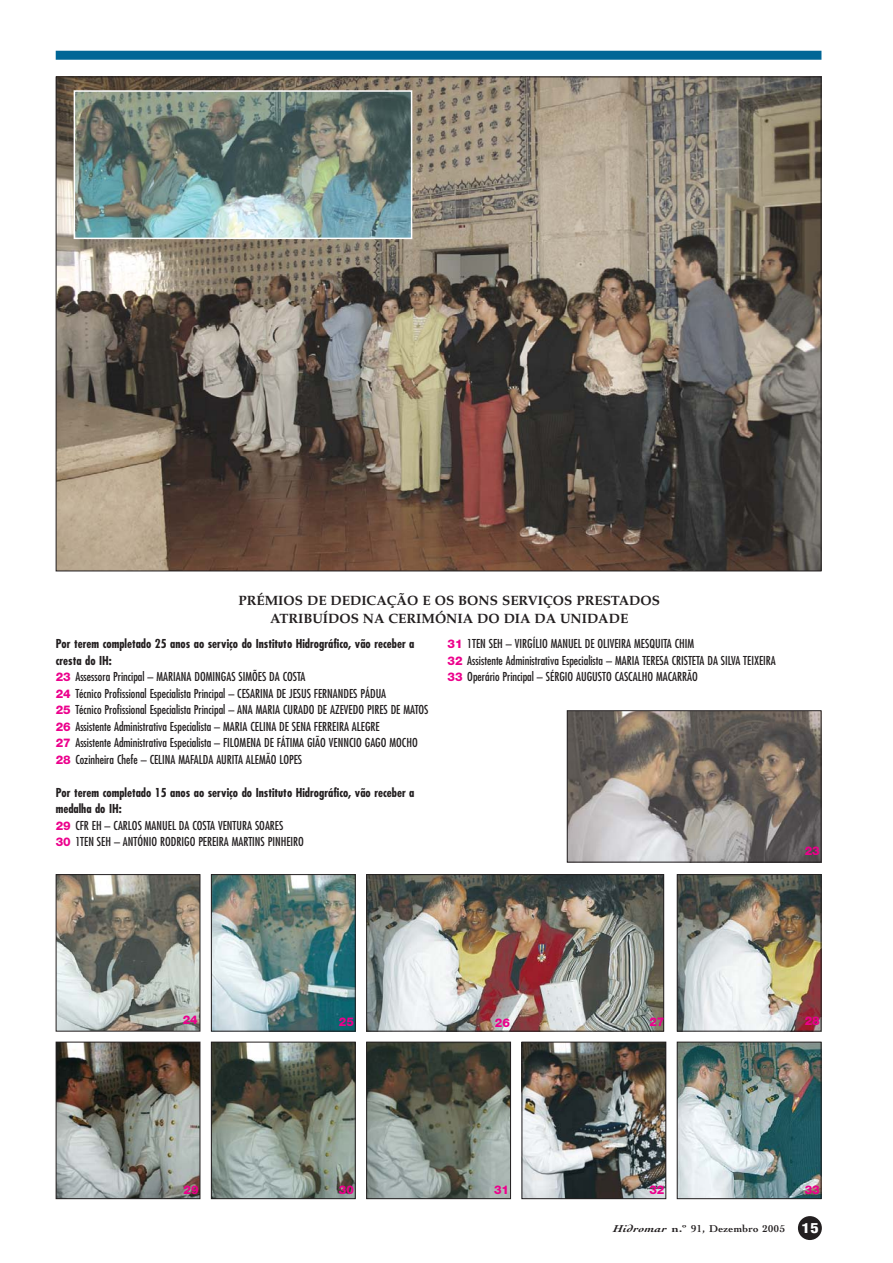
<style>
.page{position:relative;width:893px;height:1263px;background:#fff}
.page>*{position:absolute;margin:0;border:0;box-sizing:border-box;transform-origin:0 0}
.t1{font:700 13.5px/18px "Palatino";color:#231f20;text-align:center}
.t2{font:condensed 12px/16.5px "Futura";color:#231f20}
.t3{font:800 12px "Helvetica Neue";color:#ec008c}
.t4{font:700 10.5px "Cochin";letter-spacing:.025em;color:#231f20;scale:1.2 1}
.s1{font-weight:700}
.s2{font-family:"Helvetica Neue";font-weight:800;font-stretch:normal;color:#ec008c}
.s3{font-style:italic}
.s4{font-family:"Helvetica";font-weight:900;font-stretch:condensed;font-size:13.5px;color:#fff}
</style>
<div class="page">
<div style="left:797px;top:1216px;width:24px;height:24px;background:#231f20;border-radius:50%"></div>
<img style="left:58px;top:79px;width:761px;height:490px">
<div style="left:56px;top:51px;width:765px;height:9px;background:#006696"></div>
<img style="left:77px;top:93px;width:332px;height:143px">
<div style="left:74px;top:90px;width:338px;height:149px;border:2px solid #fff"></div>
<img style="left:58px;top:1044px;width:140px;height:153px">
<div style="left:56px;top:1042px;width:144px;height:157px;border:1px solid #231f20"></div>
<img style="left:213px;top:1044px;width:140px;height:153px">
<div style="left:211px;top:1042px;width:144px;height:157px;border:1px solid #231f20"></div>
<img style="left:368px;top:1044px;width:141px;height:153px">
<div style="left:366px;top:1042px;width:145px;height:157px;border:1px solid #231f20"></div>
<img style="left:523px;top:1044px;width:141px;height:153px">
<div style="left:521px;top:1042px;width:145px;height:157px;border:1px solid #231f20"></div>
<img style="left:678px;top:1044px;width:141px;height:153px">
<div style="left:676px;top:1042px;width:145px;height:157px;border:1px solid #231f20"></div>
<img style="left:58px;top:876px;width:140px;height:154px">
<div style="left:56px;top:874px;width:144px;height:158px;border:1px solid #231f20"></div>
<img style="left:213px;top:876px;width:140px;height:154px">
<div style="left:211px;top:874px;width:144px;height:158px;border:1px solid #231f20"></div>
<img style="left:368px;top:876px;width:294px;height:154px">
<div style="left:366px;top:874px;width:298px;height:158px;border:1px solid #231f20"></div>
<img style="left:678px;top:876px;width:141px;height:154px">
<div style="left:676px;top:874px;width:145px;height:158px;border:1px solid #231f20"></div>
<img style="left:569px;top:712px;width:250px;height:148px">
<div style="left:567px;top:710px;width:254px;height:152px;border:1px solid #231f20"></div>
<p class="t1" style="left:238px;top:593px;width:423px">PRÉMIOS DE DEDICAÇÃO E OS BONS SERVIÇOS PRESTADOS<br>ATRIBUÍDOS NA CERIMÓNIA DO DIA DA UNIDADE</p>
<p class="t2" style="left:56px;top:637px;width:374px"><span class="s1">Por terem completado 25 anos ao serviço do Instituto Hidrográfico, vão receber a cresta do IH:<br></span><span class="s2">23</span> Assessora Principal – MARIANA DOMINGAS SIMÕES DA COSTA<br><span class="s2">24</span> Técnico Profissional Especialista Principal – CESARINA DE JESUS FERNANDES PÁDUA<br><span class="s2">25</span> Técnico Profissional Especialista Principal – ANA MARIA CURADO DE AZEVEDO PIRES DE MATOS <span class="s2">26</span> Assistente Administrativa Especialista – MARIA CELINA DE SENA FERREIRA ALEGRE<br><span class="s2">27</span> Assistente Administrativa Especialista – FILOMENA DE FÁTIMA GIÃO VENNCIO GAGO MOCHO <span class="s2">28</span> Cozinheira Chefe – CELINA MAFALDA AURITA ALEMÃO LOPES</p>
<p class="t2" style="left:56px;top:785px;width:360px"><span class="s1">Por terem completado 15 anos ao serviço do Instituto Hidrográfico, vão receber a medalha do IH:<br></span><span class="s2">29</span> CFR EH – CARLOS MANUEL DA COSTA VENTURA SOARES<br><span class="s2">30</span> 1TEN SEH – ANTÓNIO RODRIGO PEREIRA MARTINS PINHEIRO</p>
<p class="t2" style="left:447px;top:637px;width:330px"><span class="s2">31</span> 1TEN SEH – VIRGÍLIO MANUEL DE OLIVEIRA MESQUITA CHIM<br><span class="s2">32</span> Assistente Administrativa Especialista – MARIA TERESA CRISTETA DA SILVA TEIXEIRA<br><span class="s2">33</span> Operário Principal – SÉRGIO AUGUSTO CASCALHO MACARRÃO</p>
<p class="t3" style="left:804px;top:846px;width:17px">23</p>
<p class="t3" style="left:183px;top:1016px;width:17px">24</p>
<p class="t3" style="left:339px;top:1018px;width:17px">25</p>
<p class="t3" style="left:495px;top:1018px;width:17px">26</p>
<p class="t3" style="left:649px;top:1018px;width:17px">27</p>
<p class="t3" style="left:804px;top:1017px;width:17px">28</p>
<p class="t3" style="left:183px;top:1185px;width:17px">29</p>
<p class="t3" style="left:339px;top:1185px;width:17px">30</p>
<p class="t3" style="left:494px;top:1185px;width:17px">31</p>
<p class="t3" style="left:649px;top:1185px;width:17px">32</p>
<p class="t3" style="left:804px;top:1185px;width:17px">33</p>
<p class="t4" style="left:613px;top:1224px;width:172px"><span class="s3">Hidromar</span> n.º 91, Dezembro 2005 <span class="s4">15</span></p>
</div>
